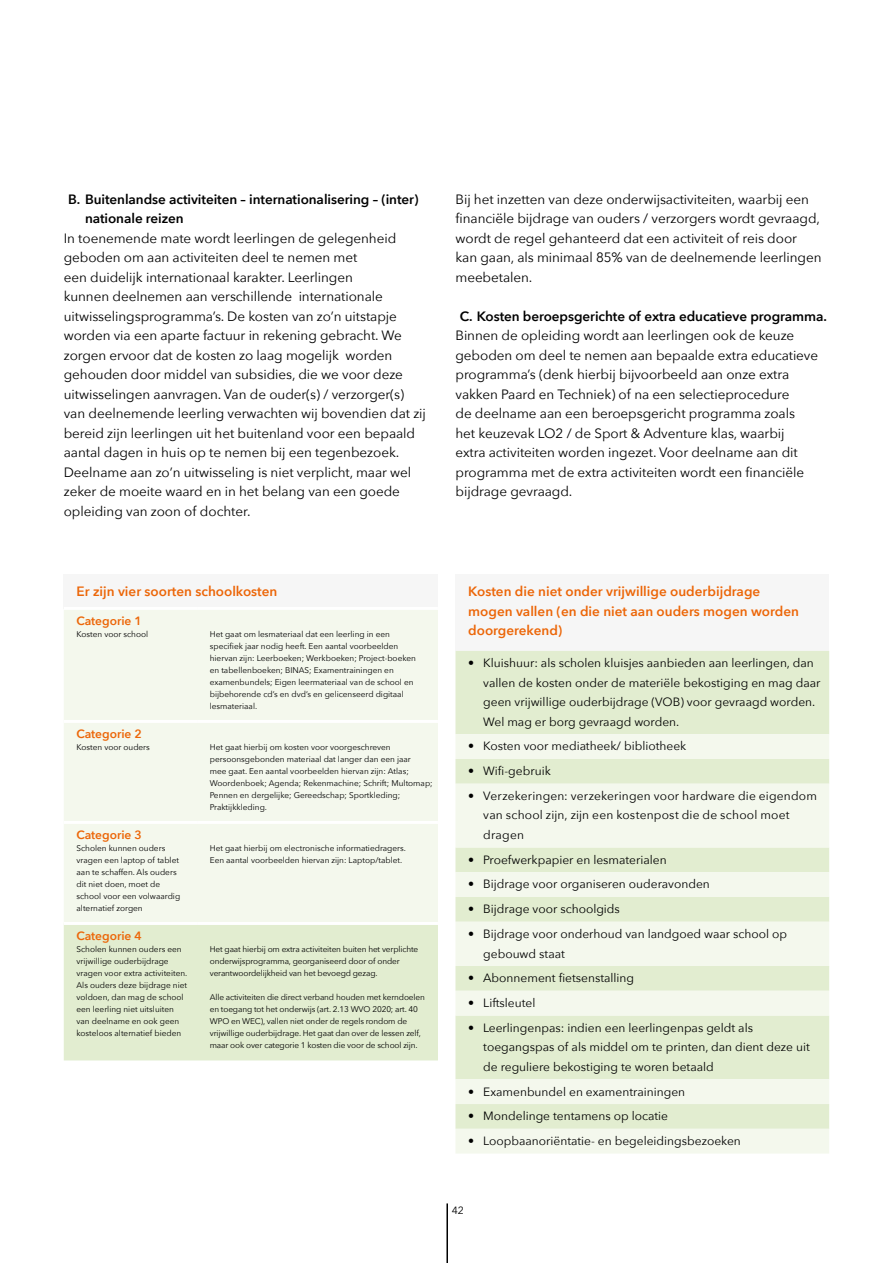
<style>
.page{position:relative;width:893px;height:1263px;background:#fff}
.page>*{position:absolute;margin:0;border:0;box-sizing:border-box;transform-origin:0 0}
.t1{font:13.5px/19.5px "Avenir Next";letter-spacing:-.005em;color:#000}
.t2{font:600 13.5px/19.5px "Avenir Next";color:#ec6608}
.t3{font:600 13.5px/19.5px "Avenir Next";letter-spacing:-.005em;color:#000}
.t4{font:12px/19.5px "Avenir Next";color:#000}
.t5{font:600 12px "Avenir Next";color:#ec6608}
.t6{font:10.5px "Avenir Next";color:#000}
.t7{font:8.25px/12px "Avenir Next";color:#000}
</style>
<div class="page">
<hr style="left:446px;top:1203px;width:2px;height:60px;background:#000">
<div style="left:64px;top:574px;width:374px;height:34px;background:#f6f6f6"></div>
<div style="left:64px;top:610px;width:374px;height:312px;background:#f4f8ed"></div>
<div style="left:64px;top:925px;width:374px;height:135px;background:#e2edd0"></div>
<hr style="left:64px;top:720px;width:133px;height:3px;background:#fff">
<hr style="left:197px;top:720px;width:241px;height:3px;background:#fff">
<hr style="left:64px;top:821px;width:133px;height:3px;background:#fff">
<hr style="left:197px;top:821px;width:241px;height:3px;background:#fff">
<hr style="left:64px;top:607px;width:133px;height:3px;background:#fff">
<hr style="left:197px;top:607px;width:241px;height:3px;background:#fff">
<div style="left:455px;top:574px;width:374px;height:77px;background:#f6f6f6"></div>
<div style="left:455px;top:651px;width:374px;height:83px;background:#e2edd0"></div>
<svg style="left:455px;top:734px;width:374px;height:419px;background:#ecf3e0"></svg>
<h1 class="t3" style="left:85px;top:189px;width:335px;text-indent:-17px">B. Buitenlandse activiteiten – internationalisering – (inter) nationale reizen</h1>
<p class="t1" style="left:64px;top:228px;width:364px">In toenemende mate wordt leerlingen de gelegenheid geboden om aan activiteiten deel te nemen met<br>een duidelijk internationaal karakter. Leerlingen<br>kunnen deelnemen aan verschillende internationale uitwisselingsprogramma’s. De kosten van zo’n uitstapje worden via een aparte factuur in rekening gebracht. We zorgen ervoor dat de kosten zo laag mogelijk worden gehouden door middel van subsidies, die we voor deze uitwisselingen aanvragen. Van de ouder(s) / verzorger(s) van deelnemende leerling verwachten wij bovendien dat zij bereid zijn leerlingen uit het buitenland voor een bepaald aantal dagen in huis op te nemen bij een tegenbezoek.<br>Deelname aan zo’n uitwisseling is niet verplicht, maar wel zeker de moeite waard en in het belang van een goede opleiding van zoon of dochter.</p>
<p class="t1" style="left:455px;top:189px;width:368px">Bij het inzetten van deze onderwijsactiviteiten, waarbij een financiële bijdrage van ouders / verzorgers wordt gevraagd, wordt de regel gehanteerd dat een activiteit of reis door kan gaan, als minimaal 85% van de deelnemende leerlingen meebetalen.</p>
<h1 class="t3" style="left:460px;top:306px;width:369px">C. Kosten beroepsgerichte of extra educatieve programma.</h1>
<p class="t1" style="left:455px;top:325px;width:364px">Binnen de opleiding wordt aan leerlingen ook de keuze geboden om deel te nemen aan bepaalde extra educatieve programma’s (denk hierbij bijvoorbeeld aan onze extra vakken Paard en Techniek) of na een selectieprocedure<br>de deelname aan een beroepsgericht programma zoals<br>het keuzevak LO2 / de Sport &amp; Adventure klas, waarbij<br>extra activiteiten worden ingezet. Voor deelname aan dit programma met de extra activiteiten wordt een financiële bijdrage gevraagd.</p>
<h1 class="t2" style="left:77px;top:582px;width:202px">Er zijn vier soorten schoolkosten</h1>
<h2 class="t5" style="left:77px;top:610px;width:67px">Categorie 1</h2>
<p class="t7" style="left:77px;top:627px;width:73px">Kosten voor school</p>
<p class="t7" style="left:210px;top:627px;width:208px">Het gaat om lesmateriaal dat een leerling in een specifiek jaar nodig heeft. Een aantal voorbeelden hiervan zijn: Leerboeken; Werkboeken; Project-boeken en tabellenboeken; BINAS; Examentrainingen en examenbundels; Eigen leermateriaal van de school en bijbehorende cd’s en dvd’s en gelicenseerd digitaal lesmateriaal.</p>
<h2 class="t5" style="left:77px;top:723px;width:67px">Categorie 2</h2>
<p class="t7" style="left:77px;top:740px;width:75px">Kosten voor ouders</p>
<p class="t7" style="left:210px;top:740px;width:224px">Het gaat hierbij om kosten voor voorgeschreven persoonsgebonden materiaal dat langer dan een jaar<br>mee gaat. Een aantal voorbeelden hiervan zijn: Atlas; Woordenboek; Agenda; Rekenmachine; Schrift; Multomap; Pennen en dergelijke; Gereedschap; Sportkleding; Praktijkkleding.</p>
<h2 class="t5" style="left:77px;top:824px;width:67px">Categorie 3</h2>
<p class="t7" style="left:77px;top:841px;width:105px">Scholen kunnen ouders vragen een laptop of tablet aan te schaffen. Als ouders dit niet doen, moet de school voor een volwaardig alternatief zorgen</p>
<p class="t7" style="left:210px;top:841px;width:198px">Het gaat hierbij om electronische informatiedragers.<br>Een aantal voorbeelden hiervan zijn: Laptop/tablet.</p>
<h2 class="t5" style="left:77px;top:925px;width:67px">Categorie 4</h2>
<p class="t7" style="left:77px;top:942px;width:112px">Scholen kunnen ouders een vrijwillige ouderbijdrage vragen voor extra activiteiten.<br>Als ouders deze bijdrage niet voldoen, dan mag de school een leerling niet uitsluiten van deelname en ook geen kosteloos alternatief bieden</p>
<p class="t7" style="left:210px;top:942px;width:210px">Het gaat hierbij om extra activiteiten buiten het verplichte onderwijsprogramma, georganiseerd door of onder verantwoordelijkheid van het bevoegd gezag.</p>
<p class="t7" style="left:210px;top:990px;width:217px">Alle activiteiten die direct verband houden met kerndoelen en toegang tot het onderwijs (art. 2.13 WVO 2020; art. 40<br>WPO en WEC), vallen niet onder de regels rondom de vrijwillige ouderbijdrage. Het gaat dan over de lessen zelf, maar ook over categorie 1 kosten die voor de school zijn.</p>
<h1 class="t2" style="left:468px;top:582px;width:332px">Kosten die niet onder vrijwillige ouderbijdrage mogen vallen (en die niet aan ouders mogen worden doorgerekend)</h1>
<h2 class="t4" style="left:483px;top:653px;width:339px;text-indent:-15px">• Kluishuur: als scholen kluisjes aanbieden aan leerlingen, dan vallen de kosten onder de materiële bekostiging en mag daar geen vrijwillige ouderbijdrage (VOB) voor gevraagd worden.<br>Wel mag er borg gevraagd worden.</h2>
<h2 class="t4" style="left:468px;top:736px;width:220px">• Kosten voor mediatheek/ bibliotheek</h2>
<h2 class="t4" style="left:468px;top:761px;width:84px">• Wifi-gebruik</h2>
<h2 class="t4" style="left:483px;top:785px;width:335px;text-indent:-15px">• Verzekeringen: verzekeringen voor hardware die eigendom van school zijn, zijn een kostenpost die de school moet dragen</h2>
<h2 class="t4" style="left:468px;top:849px;width:200px">• Proefwerkpapier en lesmaterialen</h2>
<h2 class="t4" style="left:468px;top:874px;width:243px">• Bijdrage voor organiseren ouderavonden</h2>
<h2 class="t4" style="left:468px;top:899px;width:153px">• Bijdrage voor schoolgids</h2>
<h2 class="t4" style="left:483px;top:923px;width:305px;text-indent:-15px">• Bijdrage voor onderhoud van landgoed waar school op gebouwd staat</h2>
<h2 class="t4" style="left:468px;top:968px;width:167px">• Abonnement fietsenstalling</h2>
<h2 class="t4" style="left:468px;top:992px;width:69px">• Liftsleutel</h2>
<h2 class="t4" style="left:483px;top:1017px;width:328px;text-indent:-15px">• Leerlingenpas: indien een leerlingenpas geldt als toegangspas of als middel om te printen, dan dient deze uit de reguliere bekostiging te woren betaald</h2>
<h2 class="t4" style="left:468px;top:1081px;width:218px">• Examenbundel en examentrainingen</h2>
<h2 class="t4" style="left:468px;top:1106px;width:201px">• Mondelinge tentamens op locatie</h2>
<h2 class="t4" style="left:468px;top:1130px;width:274px">• Loopbaanoriëntatie- en begeleidingsbezoeken</h2>
<p class="t6" style="left:452px;top:1201px;width:14px">42</p>
</div>
